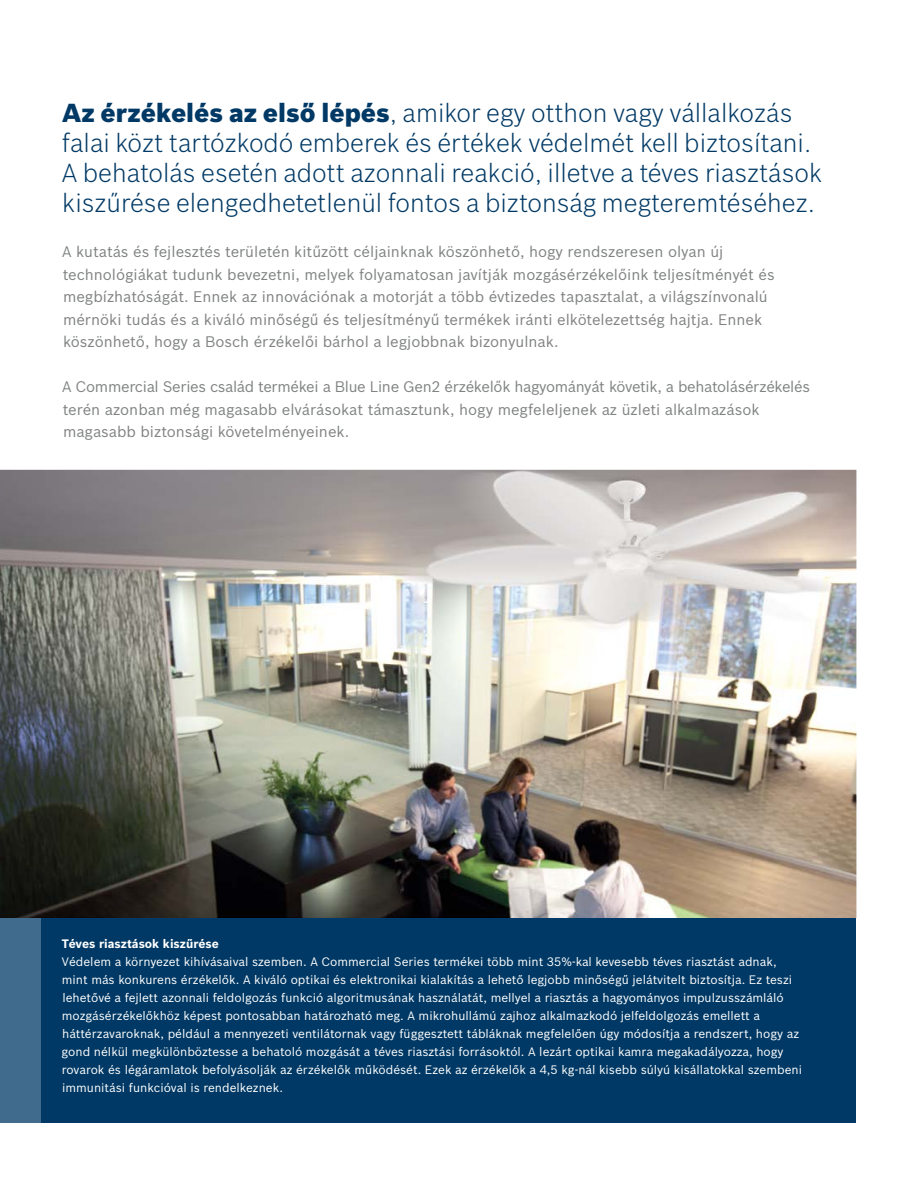
<style>
.page{position:relative;width:918px;height:1188px;background:#fff}
.page>*{position:absolute;margin:0;border:0;box-sizing:border-box;transform-origin:0 0}
.t1{font:300 25.5px/30px "Bosch Sans";color:#003965}
.t2{font:15px/22.5px "Bosch Sans";color:#818383}
.t3{font:12px/18px "Bosch Sans";color:#fff}
.t4{font:700 12px "Bosch Sans";color:#fff}
.s1{font-weight:900}
</style>
<div class="page">
<img style="left:0;top:470px;width:856px;height:448px">
<div style="left:40px;top:918px;width:816px;height:204px;background:#003965"></div>
<div style="left:0;top:918px;width:40px;height:204px;background:#406b8c"></div>
<p class="t1" style="left:62px;top:96px;width:762px"><span class="s1">Az érzékelés az első lépés</span>, amikor egy otthon vagy vállalkozás falai közt tartózkodó emberek és értékek védelmét kell biztosítani.<br>A behatolás esetén adott azonnali reakció, illetve a téves riasztások kiszűrése elengedhetetlenül fontos a biztonság megteremtéséhez.</p>
<p class="t2" style="left:62px;top:239px;width:714px">A kutatás és fejlesztés területén kitűzött céljainknak köszönhető, hogy rendszeresen olyan új technológiákat tudunk bevezetni, melyek folyamatosan javítják mozgásérzékelőink teljesítményét és megbízhatóságát. Ennek az innovációnak a motorját a több évtizedes tapasztalat, a világszínvonalú mérnöki tudás és a kiváló minőségű és teljesítményű termékek iránti elkötelezettség hajtja. Ennek köszönhető, hogy a Bosch érzékelői bárhol a legjobbnak bizonyulnak.</p>
<p class="t2" style="left:62px;top:374px;width:749px">A Commercial Series család termékei a Blue Line Gen2 érzékelők hagyományát követik, a behatolásérzékelés terén azonban még magasabb elvárásokat támasztunk, hogy megfeleljenek az üzleti alkalmazások magasabb biztonsági követelményeinek.</p>
<p class="t4" style="left:62px;top:934px;width:159px">Téves riasztások kiszűrése</p>
<p class="t3" style="left:62px;top:952px;width:742px">Védelem a környezet kihívásaival szemben. A Commercial Series termékei több mint 35%-kal kevesebb téves riasztást adnak, mint más konkurens érzékelők. A kiváló optikai és elektronikai kialakítás a lehető legjobb minőségű jelátvitelt biztosítja. Ez teszi lehetővé a fejlett azonnali feldolgozás funkció algoritmusának használatát, mellyel a riasztás a hagyományos impulzusszámláló mozgásérzékelőkhöz képest pontosabban határozható meg. A mikrohullámú zajhoz alkalmazkodó jelfeldolgozás emellett a háttérzavaroknak, például a mennyezeti ventilátornak vagy függesztett tábláknak megfelelően úgy módosítja a rendszert, hogy az gond nélkül megkülönböztesse a behatoló mozgását a téves riasztási forrásoktól. A lezárt optikai kamra megakadályozza, hogy rovarok és légáramlatok befolyásolják az érzékelők működését. Ezek az érzékelők a 4,5 kg-nál kisebb súlyú kisállatokkal szembeni immunitási funkcióval is rendelkeznek.</p>
</div>
